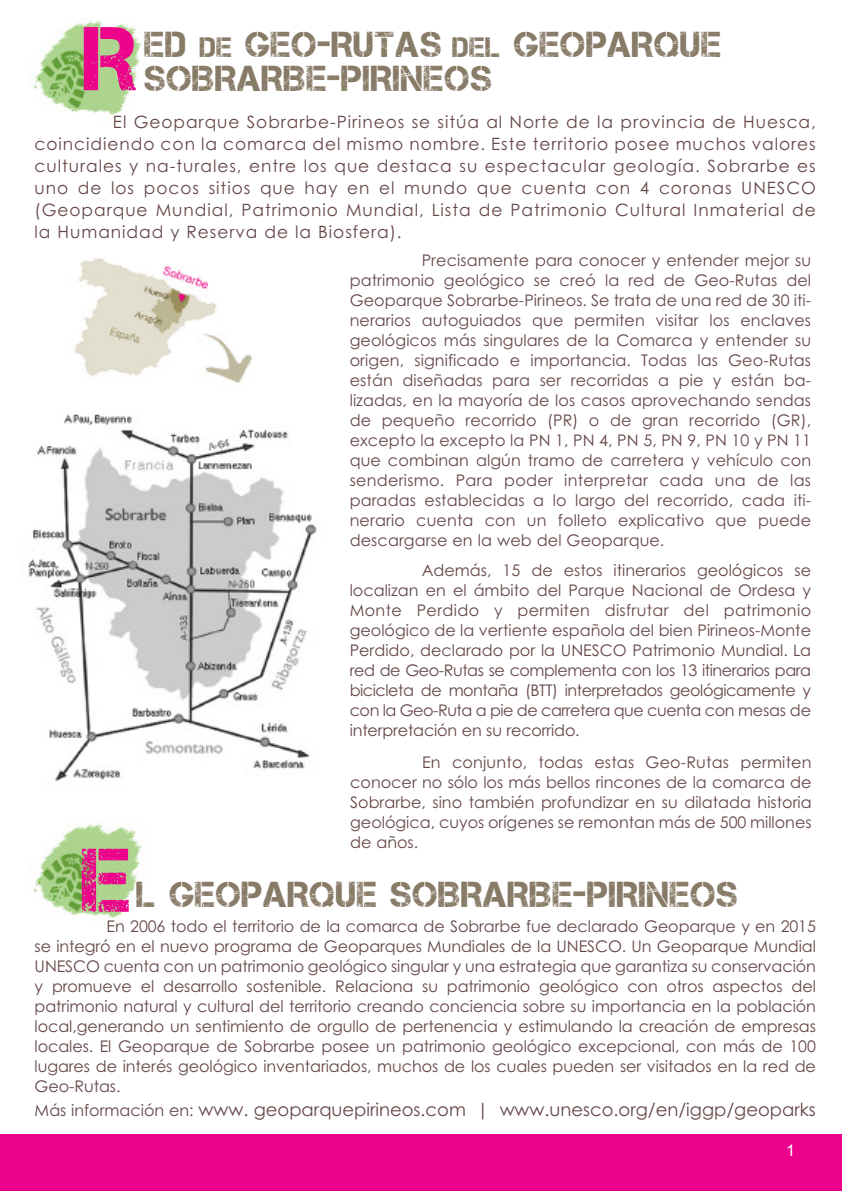
<style>
.page{position:relative;width:842px;height:1191px;background:#fff}
.page>*{position:absolute;margin:0;border:0;box-sizing:border-box;transform-origin:0 0}
.t1{font:90px "Capture Smallz";color:#ed028c}
.t2{font:36px/34px "Capture Smallz";letter-spacing:.025em;color:#877a66}
.t3{font:18px "Century Gothic";color:#664748}
.t4{font:17px/22px "Century Gothic";letter-spacing:.055em;color:#664748;text-align:justify}
.t5{font:16px/20px "Century Gothic";letter-spacing:-.005em;color:#664748;text-align:justify}
.t6{font:16px "Arial";color:#fff}
.s1{font-size:28px}
.s2{font-size:16px}
</style>
<div class="page">
<div style="left:0;top:1134px;width:842px;height:57px;background:#ed028c"></div>
<img style="left:30px;top:20px;width:112px;height:95px">
<img style="left:34px;top:823px;width:110px;height:95px">
<img style="left:28px;top:259px;width:289px;height:522px">
<h1 class="t1" style="left:84px;top:7px;width:54px">R</h1>
<h2 class="t2" style="left:144px;top:28px;width:578px">ED <span class="s1">DE</span> GEO-RUTAS <span class="s1">DEL</span> GEOPARQUE<br>SOBRARBE-PIRINEOS</h2>
<p class="t4" style="left:35px;top:112px;width:783px;text-indent:78px">El Geoparque Sobrarbe-Pirineos se sitúa al Norte de la provincia de Huesca, coincidiendo con la comarca del mismo nombre. Este territorio posee muchos valores culturales y na-turales, entre los que destaca su espectacular geología. Sobrarbe es uno de los pocos sitios que hay en el mundo que cuenta con 4 coronas UNESCO (Geoparque Mundial, Patrimonio Mundial, Lista de Patrimonio Cultural Inmaterial de la Humanidad y Reserva de la Biosfera).</p>
<p class="t5" style="left:350px;top:250px;width:463px;text-indent:72px">Precisamente para conocer y entender mejor su patrimonio geológico se creó la red de Geo-Rutas del Geoparque Sobrarbe-Pirineos. Se trata de una red de 30 iti&shy;nerarios autoguiados que permiten visitar los enclaves geológicos más singulares de la Comarca y entender su origen, significado e importancia. Todas las Geo-Rutas están diseñadas para ser recorridas a pie y están ba&shy;lizadas, en la mayoría de los casos aprovechando sendas de pequeño recorrido (PR) o de gran recorrido (GR), excepto la excepto la PN 1, PN 4, PN 5, PN 9, PN 10 y PN 11 que combinan algún tramo de carretera y vehículo con senderismo. Para poder interpretar cada una de las paradas establecidas a lo largo del recorrido, cada iti&shy;nerario cuenta con un folleto explicativo que puede descargarse en la web del Geoparque.</p>
<p class="t5" style="left:350px;top:560px;width:463px;text-indent:72px">Además, 15 de estos itinerarios geológicos se localizan en el ámbito del Parque Nacional de Ordesa y Monte Perdido y permiten disfrutar del patrimonio geológico de la vertiente española del bien Pirineos-Monte Perdido, declarado por la UNESCO Patrimonio Mundial. La red de Geo-Rutas se complementa con los 13 itinerarios para bicicleta de montaña (BTT) interpretados geológicamente y con la Geo-Ruta a pie de carretera que cuenta con mesas de interpretación en su recorrido.</p>
<p class="t5" style="left:350px;top:752px;width:463px;text-indent:72px">En conjunto, todas estas Geo-Rutas permiten conocer no sólo los más bellos rincones de la comarca de Sobrarbe, sino también profundizar en su dilatada historia geológica, cuyos orígenes se remontan más de 500 millones de años.</p>
<h1 class="t1" style="left:82px;top:828px;width:51px">E</h1>
<h2 class="t2" style="left:136px;top:877px;width:603px">L GEOPARQUE SOBRARBE-PIRINEOS</h2>
<p class="t5" style="left:35px;top:916px;width:783px;text-indent:72px">En 2006 todo el territorio de la comarca de Sobrarbe fue declarado Geoparque y en 2015 se integró en el nuevo programa de Geoparques Mundiales de la UNESCO. Un Geoparque Mundial UNESCO cuenta con un patrimonio geológico singular y una estrategia que garantiza su conservación y promueve el desarrollo sostenible. Relaciona su patrimonio geológico con otros aspectos del patrimonio natural y cultural del territorio creando conciencia sobre su importancia en la población local,generando un sentimiento de orgullo de pertenencia y estimulando la creación de empresas locales. El Geoparque de Sobrarbe posee un patrimonio geológico excepcional, con más de 100 lugares de interés geológico inventariados, muchos de los cuales pueden ser visitados en la red de Geo-Rutas.</p>
<p class="t3" style="left:35px;top:1099px;width:783px"><span class="s2">Más información en:</span> www. geoparquepirineos.com | www.unesco.org/en/iggp/geoparks</p>
<p class="t6" style="left:786px;top:1141px;width:10px">1</p>
</div>
